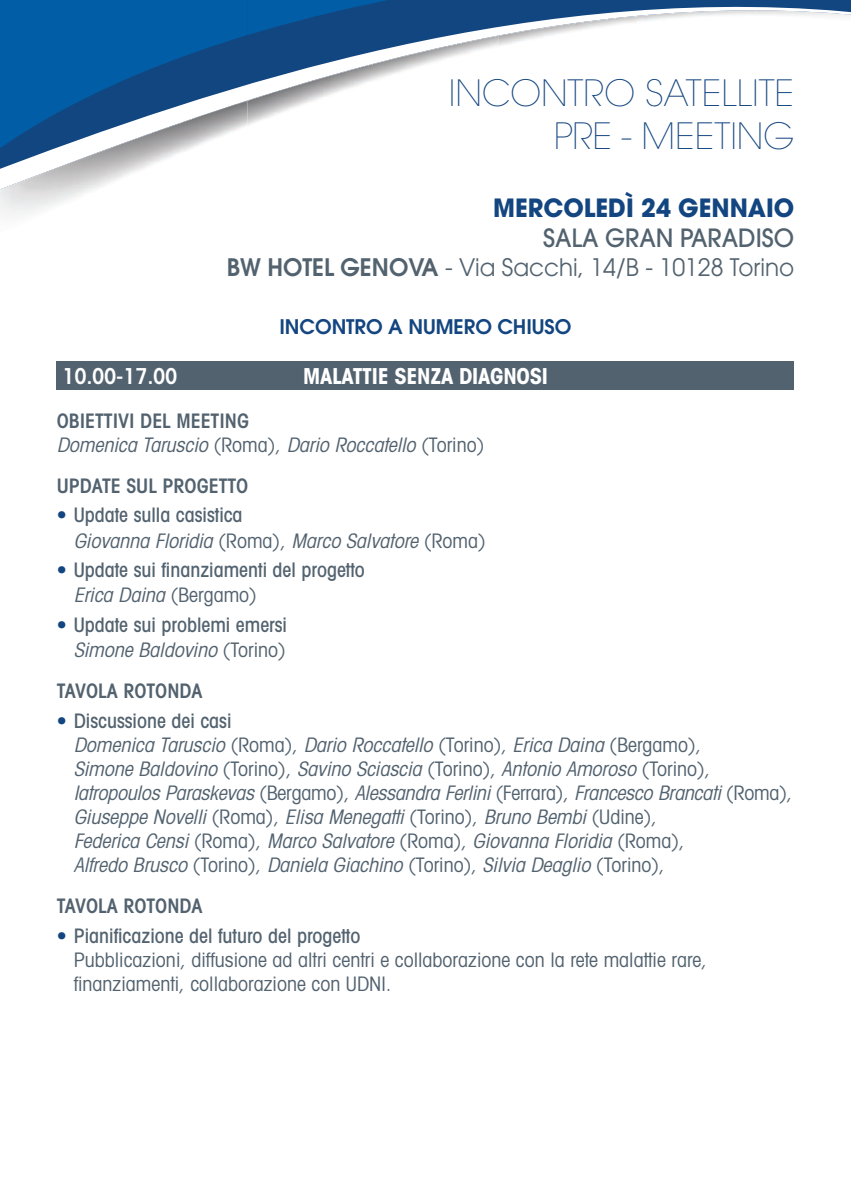
<style>
.page{position:relative;width:851px;height:1191px;background:#fff}
.page>*{position:absolute;margin:0;border:0;box-sizing:border-box;transform-origin:0 0}
.t1{font:200 36px/43.2px "Avant Garde";color:#134580;text-align:right}
.t2{font:700 25px "Avant Garde";color:#134580;scale:.96 1}
.t3{font:500 25px "Avant Garde";color:#52626f;scale:.96 1}
.t4{font:24px "Avant Garde";color:#52626f;scale:.96 1}
.t5{font:700 condensed 22px "Avant Garde";letter-spacing:-.01em;color:#fff}
.t6{font:600 condensed 22px "Avant Garde";letter-spacing:-.01em;color:#fff}
.t7{font:italic condensed 20px/24px "Avant Garde";color:#52626f}
.t8{font:condensed 20px/24px "Avant Garde";color:#52626f}
.t9{font:500 condensed 20px/25.2px "Avant Garde";color:#52626f}
.t10{font:600 condensed 20px "Avant Garde";color:#52626f}
.t11{font:600 20px "Avant Garde";color:#134580}
.s1{font-weight:600}
.s2{font-weight:600;font-style:normal}
.s3{font-style:normal}
.s4{font-style:normal;color:#134580}
.s5{font-weight:500;font-style:normal}
.s6{font-weight:400;color:#134580}
.s7{font-weight:400;font-style:italic}
.s8{font-weight:400}
.s9{color:#134580}
.s10{font-weight:500}
</style>
<div class="page">
<svg style="left:0;top:0;width:850px;height:166px"></svg>
<img style="left:0;top:166px;width:148px;height:39px">
<svg style="left:0;top:0;width:418px;height:150px"></svg>
<img style="left:498px;top:11px;width:251px;height:37px">
<img style="left:749px;top:11px;width:101px;height:12px">
<div style="left:57px;top:361px;width:737px;height:28px;background:#52626f"></div>
<h1 class="t1" style="left:449px;top:75px;width:347px">INCONTRO SATELLITE<br>PRE - MEETING</h1>
<p class="t2" style="left:493px;top:198px;width:315px">MERCOLEDÌ 24 GENNAIO</p>
<p class="t3" style="left:543px;top:228px;width:263px">SALA GRAN PARADISO</p>
<p class="t4" style="left:227px;top:258px;width:592px"><span class="s1">BW HOTEL GENOVA</span> - Via Sacchi, 14/B - 10128 Torino</p>
<p class="t11" style="left:279px;top:319px;width:293px">INCONTRO A NUMERO CHIUSO</p>
<p class="t6" style="left:62px;top:367px;width:116px">10.00-17.00</p>
<p class="t5" style="left:303px;top:367px;width:246px">MALATTIE SENZA DIAGNOSI</p>
<p class="t7" style="left:57px;top:410px;width:429px"><span class="s2">OBIETTIVI DEL MEETING<br></span>Domenica Taruscio <span class="s3">( R o m a ) ,</span> Dario Roccatello <span class="s3">( To r i n o )</span></p>
<p class="t10" style="left:57px;top:478px;width:193px">UPDATE SUL PROGETTO</p>
<p class="t7" style="left:74px;top:504px;width:413px;line-height:25.2px;text-indent:-17px"><span class="s4">•</span> <span class="s5">Update sulla casistica<br></span>Giovanna Floridia <span class="s3">( R o m a ) ,</span> Marco Salvatore <span class="s3">( R o m a )</span></p>
<p class="t9" style="left:74px;top:559px;width:292px;text-indent:-17px"><span class="s6">•</span> Update sui finanziamenti del progetto<br><span class="s7">EricaDaina</span><span class="s8">(Bergamo)</span></p>
<p class="t9" style="left:57px;top:614px;width:232px;text-align:right"><span class="s6">•</span> Update sui problemi emersi<br><span class="s7">Simone Baldovino</span> <span class="s8">( To r i n o )</span></p>
<p class="t10" style="left:57px;top:683px;width:147px">TAVOLA ROTONDA</p>
<p class="t7" style="left:74px;top:710px;width:720px;text-indent:-17px"><span class="s4">•</span> <span class="s5">Discussione dei casi<br></span>Domenica Taruscio <span class="s3">(Roma),</span> Dario Roccatello <span class="s3">(Torino),</span> Erica Daina <span class="s3">(Bergamo),<br></span>Simone Baldovino <span class="s3">(Torino),</span> Savino Sciascia <span class="s3">(Torino),</span> Antonio Amoroso <span class="s3">(Torino), </span>Iatropoulos Paraskevas <span class="s3">( B e r g a m o ) ,</span> Alessandra Ferlini <span class="s3">( F e r r a r a ) ,</span> Francesco Brancati <span class="s3">( R o m a ) , </span>Giuseppe Novelli <span class="s3">(Roma),</span> Elisa Menegatti <span class="s3">(Torino),</span> Bruno Bembi <span class="s3">(Udine),<br></span>Federica Censi <span class="s3">( R o m a ) ,</span> Marco Salvatore <span class="s3">( R o m a ) ,</span> Giovanna Floridia <span class="s3">( R o m a ) ,<br></span>Alfredo Brusco <span class="s3">(Torino),</span> Daniela Giachino <span class="s3">(Torino),</span> Silvia Deaglio <span class="s3">(Torino),</span></p>
<p class="t10" style="left:57px;top:898px;width:147px">TAVOLA ROTONDA</p>
<p class="t8" style="left:74px;top:925px;width:634px;text-indent:-17px"><span class="s9">•</span> <span class="s10">Pianificazione del futuro del progetto<br></span>Pubblicazioni, diffusione ad altri centri e collaborazione con la rete malattie rare, finanziamenti, collaborazione con UDNI.</p>
</div>
